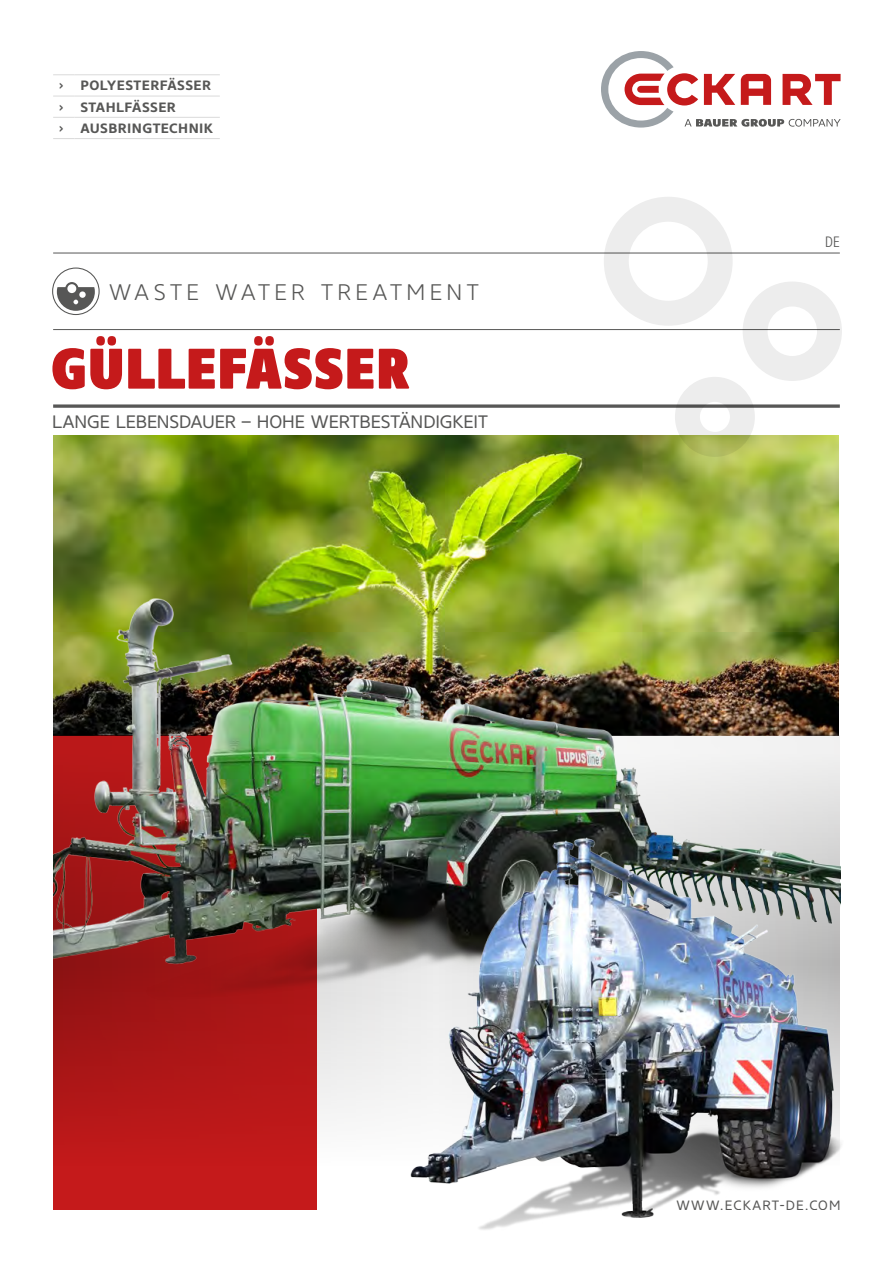
<style>
.page{position:relative;width:893px;height:1263px;background:#fff}
.page>*{position:absolute;margin:0;border:0;box-sizing:border-box;transform-origin:0 0}
.t1{font:900 57px "Core Sans NR97 Cn";letter-spacing:.015em;color:#c51a1b}
.t2{font:300 22.5px "Core Sans NR35";letter-spacing:.195em;color:#575756}
.t3{font:18px "Core Sans NR45";letter-spacing:-.005em;color:#575756}
.t4{font:300 15px "Core Sans NR37 Cn";color:#575756}
.t5{font:700 13.5px/21.3px "Core Sans NR65";letter-spacing:.03em;color:#575756}
.t6{font:13.5px "Core Sans NR45";letter-spacing:.085em;color:#575756}
</style>
<div class="page">
<img style="left:53px;top:436px;width:786px;height:146px">
<div style="left:53px;top:736px;width:264px;height:474px;background:#c51a1b"></div>
<hr style="left:53px;top:329px;width:787px;height:1px;background:#575756">
<svg style="left:53px;top:404px;width:551px;height:4px;background:#737373"></svg>
<hr style="left:53px;top:253px;width:787px;height:1px;background:#575756">
<svg style="left:52px;top:267px;width:48px;height:48px"></svg>
<svg style="left:604px;top:197px;width:238px;height:260px"></svg>
<img style="left:53px;top:582px;width:787px;height:499px">
<img style="left:377px;top:805px;width:465px;height:425px">
<svg style="left:601px;top:51px;width:240px;height:77px"></svg>
<svg style="left:53px;top:74px;width:21px;height:1px"></svg>
<hr style="left:74px;top:74px;width:146px;height:1px;background:#dadada">
<svg style="left:53px;top:96px;width:21px;height:1px"></svg>
<hr style="left:74px;top:96px;width:146px;height:1px;background:#dadada">
<svg style="left:53px;top:117px;width:21px;height:1px"></svg>
<hr style="left:74px;top:117px;width:146px;height:1px;background:#dadada">
<svg style="left:53px;top:138px;width:21px;height:1px"></svg>
<hr style="left:74px;top:138px;width:146px;height:1px;background:#dadada">
<p class="t5" style="left:59px;top:75px;width:155px">› POLYESTERFÄSSER › STAHLFÄSSER<br>› AUSBRINGTECHNIK</p>
<h2 class="t2" style="left:109px;top:277px;width:371px">WASTE WATER TREATMENT</h2>
<h1 class="t1" style="left:51px;top:332px;width:360px">GÜLLEFÄSSER</h1>
<h3 class="t3" style="left:52px;top:410px;width:437px">LANGE LEBENSDAUER – HOHE WERTBESTÄNDIGKEIT</h3>
<p class="t4" style="left:825px;top:232px;width:16px">DE</p>
<p class="t6" style="left:676px;top:1196px;width:166px">WWW.ECKART-DE.COM</p>
</div>
